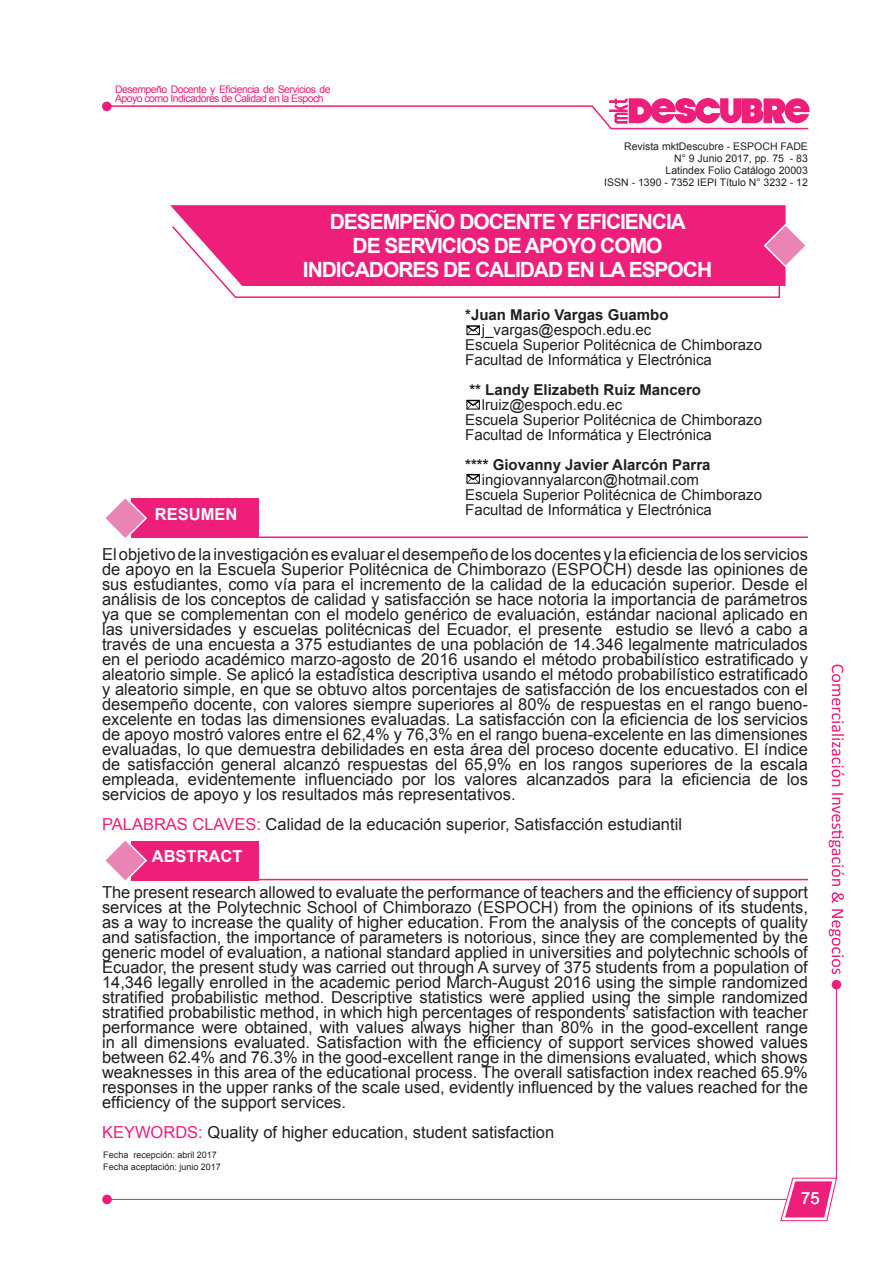
<style>
.page{position:relative;width:893px;height:1263px;background:#fff}
.page>*{position:absolute;margin:0;border:0;box-sizing:border-box;transform-origin:0 0}
.t1{font:700 21px "Arial";letter-spacing:-.05em;color:#fff}
.t2{font:16.5px/15px "Arial";color:#231f20;text-align:justify}
.t3{font:700 16.5px "Arial";color:#fff}
.t4{font:16.5px "Arial";color:#fff}
.t5{font:15px "Arial";color:#231f20}
.t6{font:700 15px "Arial";color:#231f20}
.t7{font:10.5px "Arial";color:#231f20}
.t8{font:10.5px/9px "Arial";letter-spacing:-.05em;color:#ee1e7b}
.t9{font:9px "Arial";color:#231f20}
.s1{color:#ee1e7b}
</style>
<div class="page">
<hr style="left:106px;top:1199px;width:681px;height:1px;background:#ee1e7b">
<svg style="left:780px;top:1177px;width:57px;height:44px"></svg>
<div style="left:102px;top:1194px;width:10px;height:10px;background:#ee1e7b;border-radius:50%"></div>
<hr style="left:836px;top:985px;width:1px;height:194px;background:#ee1e7b">
<div style="left:832px;top:980px;width:9px;height:9px;background:#ee1e7b;border-radius:50%"></div>
<svg style="left:829px;top:664px;width:15px;height:310px"></svg>
<svg style="left:105px;top:98px;width:705px;height:32px"></svg>
<div style="left:102px;top:102px;width:10px;height:9px;background:#ee1e7b;border-radius:50%"></div>
<hr style="left:226px;top:536px;width:582px;height:2px;background:#ee1e7b">
<div style="left:131px;top:499px;width:127px;height:39px;background:#ee1e7b"></div>
<svg style="left:106px;top:498px;width:42px;height:40px"></svg>
<hr style="left:226px;top:879px;width:582px;height:1px;background:#ee1e7b">
<div style="left:131px;top:841px;width:127px;height:39px;background:#ee1e7b"></div>
<svg style="left:105px;top:841px;width:43px;height:40px"></svg>
<svg style="left:170px;top:205px;width:616px;height:81px;background:#ee247e"></svg>
<svg style="left:170px;top:214px;width:611px;height:84px"></svg>
<svg style="left:763px;top:223px;width:42px;height:46px"></svg>
<svg style="left:466px;top:325px;width:14px;height:10px"></svg>
<svg style="left:466px;top:400px;width:14px;height:10px"></svg>
<svg style="left:466px;top:474px;width:14px;height:10px"></svg>
<p class="t8" style="left:115px;top:84px;width:217px">Desempeño Docente y Eficiencia de Servicios de<br>Apoyo como Indicadores de Calidad en la Espoch</p>
<p class="t7" style="left:624px;top:139px;width:185px">Revista mktDescubre - ESPOCH FADE</p>
<p class="t7" style="left:674px;top:151px;width:135px">N° 9 Junio 2017, pp. 75 - 83</p>
<p class="t7" style="left:665px;top:163px;width:144px">Latindex Folio Catálogo 20003</p>
<p class="t7" style="left:604px;top:175px;width:205px">ISSN - 1390 - 7352 IEPI Título N° 3232 - 12</p>
<p class="t1" style="left:330px;top:206px;width:358px">DESEMPEÑO DOCENTE Y EFICIENCIA</p>
<p class="t1" style="left:353px;top:230px;width:311px">DE SERVICIOS DE APOYO COMO</p>
<p class="t1" style="left:303px;top:254px;width:411px">INDICADORES DE CALIDAD EN LA ESPOCH</p>
<p class="t6" style="left:465px;top:304px;width:205px">*Juan Mario Vargas Guambo</p>
<p class="t5" style="left:482px;top:319px;width:171px">j_vargas@espoch.edu.ec</p>
<p class="t5" style="left:465px;top:334px;width:298px">Escuela Superior Politécnica de Chimborazo</p>
<p class="t5" style="left:465px;top:349px;width:248px">Facultad de Informática y Electrónica</p>
<p class="t6" style="left:469px;top:379px;width:233px">** Landy Elizabeth Ruiz Mancero</p>
<p class="t5" style="left:482px;top:394px;width:142px">lruiz@espoch.edu.ec</p>
<p class="t5" style="left:465px;top:409px;width:298px">Escuela Superior Politécnica de Chimborazo</p>
<p class="t5" style="left:465px;top:424px;width:248px">Facultad de Informática y Electrónica</p>
<p class="t6" style="left:465px;top:454px;width:247px">**** Giovanny Javier Alarcón Parra</p>
<p class="t5" style="left:482px;top:469px;width:218px">ingiovannyalarcon@hotmail.com</p>
<p class="t5" style="left:465px;top:484px;width:298px">Escuela Superior Politécnica de Chimborazo</p>
<p class="t5" style="left:465px;top:499px;width:248px">Facultad de Informática y Electrónica</p>
<p class="t2" style="left:102px;top:547px;width:707px">El objetivo de la investigación es evaluar el desempeño de los docentes y la eficiencia de los servicios de apoyo en la Escuela Superior Politécnica de Chimborazo (ESPOCH) desde las opiniones de sus estudiantes, como vía para el incremento de la calidad de la educación superior. Desde el análisis de los conceptos de calidad y satisfacción se hace notoria la importancia de parámetros ya que se complementan con el modelo genérico de evaluación, estándar nacional aplicado en las universidades y escuelas politécnicas del Ecuador, el presente estudio se llevó a cabo a través de una encuesta a 375 estudiantes de una población de 14.346 legalmente matriculados en el periodo académico marzo-agosto de 2016 usando el método probabilístico estratificado y aleatorio simple. Se aplicó la estadística descriptiva usando el método probabilístico estratificado y aleatorio simple, en que se obtuvo altos porcentajes de satisfacción de los encuestados con el desempeño docente, con valores siempre superiores al 80% de respuestas en el rango bueno&shy;excelente en todas las dimensiones evaluadas. La satisfacción con la eficiencia de los servicios de apoyo mostró valores entre el 62,4% y 76,3% en el rango buena-excelente en las dimensiones evaluadas, lo que demuestra debilidades en esta área del proceso docente educativo. El índice de satisfacción general alcanzó respuestas del 65,9% en los rangos superiores de la escala empleada, evidentemente influenciado por los valores alcanzados para la eficiencia de los servicios de apoyo y los resultados más representativos.</p>
<p class="t2" style="left:102px;top:817px;width:581px"><span class="s1">PALABRAS CLAVES:</span> Calidad de la educación superior, Satisfacción estudiantil</p>
<p class="t3" style="left:155px;top:503px;width:84px">RESUMEN</p>
<p class="t3" style="left:152px;top:845px;width:92px">ABSTRACT</p>
<p class="t2" style="left:102px;top:885px;width:707px">The present research allowed to evaluate the performance of teachers and the efficiency of support services at the Polytechnic School of Chimborazo (ESPOCH) from the opinions of its students, as a way to increase the quality of higher education. From the analysis of the concepts of quality and satisfaction, the importance of parameters is notorious, since they are complemented by the generic model of evaluation, a national standard applied in universities and polytechnic schools of Ecuador, the present study was carried out through A survey of 375 students from a population of 14,346 legally enrolled in the academic period March-August 2016 using the simple randomized stratified probabilistic method. Descriptive statistics were applied using the simple randomized stratified probabilistic method, in which high percentages of respondents’ satisfaction with teacher performance were obtained, with values always higher than 80% in the good-excellent range in all dimensions evaluated. Satisfaction with the efficiency of support services showed values between 62.4% and 76.3% in the good-excellent range in the dimensions evaluated, which shows weaknesses in this area of the educational process. The overall satisfaction index reached 65.9% responses in the upper ranks of the scale used, evidently influenced by the values reached for the efficiency of the support services.</p>
<p class="t2" style="left:102px;top:1125px;width:454px"><span class="s1">KEYWORDS:</span> Quality of higher education, student satisfaction</p>
<p class="t9" style="left:103px;top:1149px;width:115px">Fecha recepción: abril 2017</p>
<p class="t9" style="left:103px;top:1161px;width:119px">Fecha aceptación: junio 2017</p>
<p class="t4" style="left:801px;top:1186px;width:20px">75</p>
</div>
